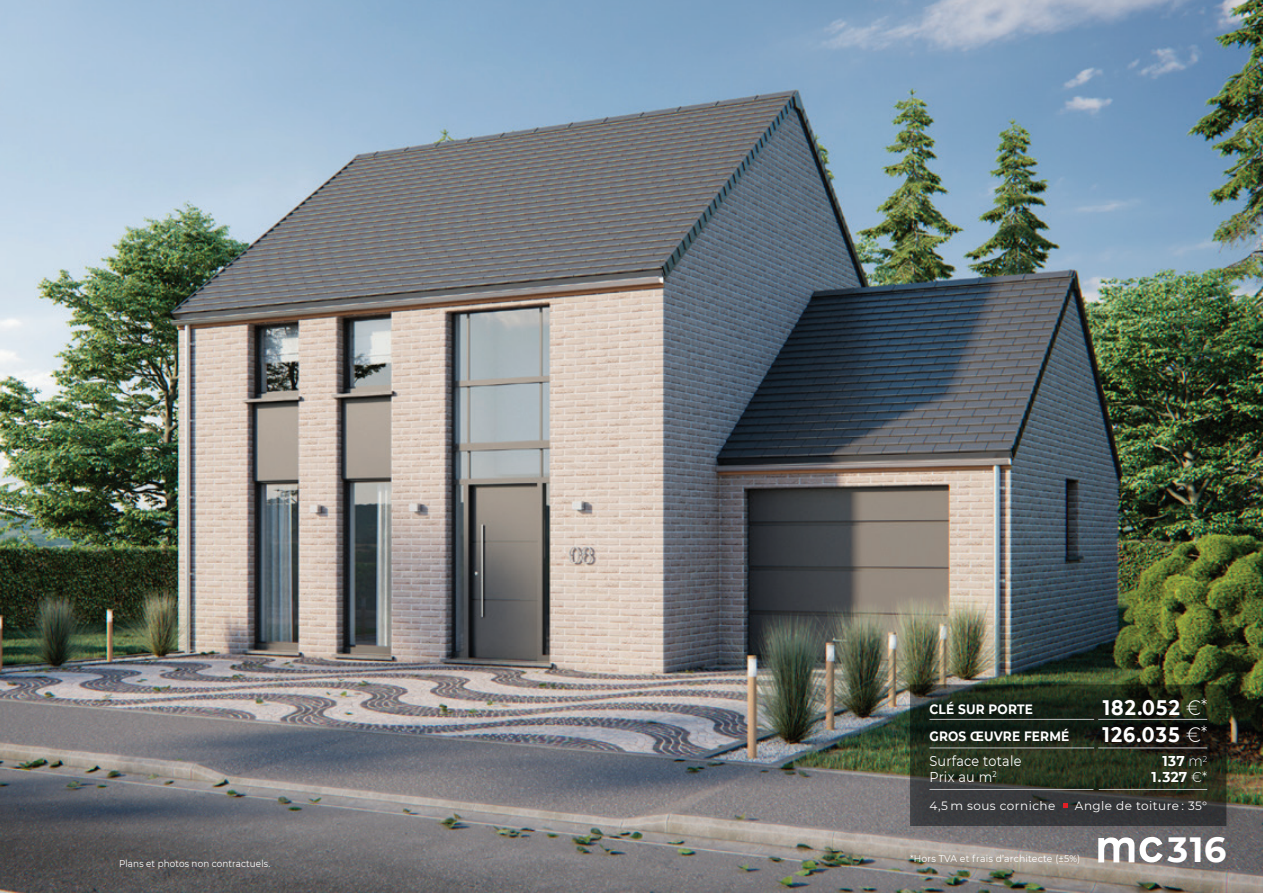
<style>
.page{position:relative;width:1263px;height:893px;background:#fff}
.page>*{position:absolute;margin:0;border:0;box-sizing:border-box;transform-origin:0 0}
.t1{font:700 34.95px "Montserrat";color:#fff}
.t2{font:700 21px/27px "Montserrat";letter-spacing:.065em;color:#fff;scale:.9 1}
.t3{font:14.25px/15.9px "Montserrat";letter-spacing:.02em;color:#fff;scale:.9 1}
.t4{font:700 14.25px/15.9px "Montserrat";letter-spacing:.015em;color:#fff;text-align:right;scale:.95 1}
.t5{font:700 13.5px/27px "Montserrat";letter-spacing:.015em;color:#fff;scale:.9 1}
.t6{font:12px "Montserrat";letter-spacing:.035em;color:#fff}
.t7{font:9.75px "Montserrat";letter-spacing:.015em;color:#fff;scale:.95 1}
.t8{font:9.75px "Montserrat";letter-spacing:.015em;color:#fff;scale:.9 1}
.s1{font-weight:300}
.s2{font-weight:300;font-size:18px}
</style>
<div class="page">
<img style="left:0;top:0;width:1263px;height:893px">
<svg style="left:1098px;top:841px;width:65px;height:21px"></svg>
<div style="left:904px;top:670px;width:345px;height:171px;background:#231f20;opacity:.16"></div>
<svg style="left:910px;top:684px;width:316px;height:142px;background:#282f25"></svg>
<p class="t5" style="left:929px;top:696px;width:157px">CLÉ SUR PORTE<br>GROS ŒUVRE FERMÉ</p>
<p class="t3" style="left:929px;top:754px;width:104px">Surface totale<br>Prix au m<sup>2</sup></p>
<h2 class="t2" style="left:1102px;top:695px;width:118px">182.052 <span class="s1">€</span><span class="s2">*<br></span>126.035 <span class="s1">€</span><span class="s2">*</span></h2>
<p class="t4" style="left:1151px;top:753px;width:60px">137 <span class="s1">m</span><sup>2<br></sup>1.327 <span class="s1">€*</span></p>
<p class="t6" style="left:929px;top:797px;width:127px">4,5 m sous corniche</p>
<p class="t6" style="left:1075px;top:797px;width:134px">Angle de toiture : 35°</p>
<p class="t8" style="left:119px;top:859px;width:169px">Plans et photos non contractuels.</p>
<p class="t7" style="left:910px;top:855px;width:181px">*Hors TVA et frais d’architecte (±5%)</p>
<h1 class="t1" style="left:1168px;top:825px;width:60px">316</h1>
</div>
